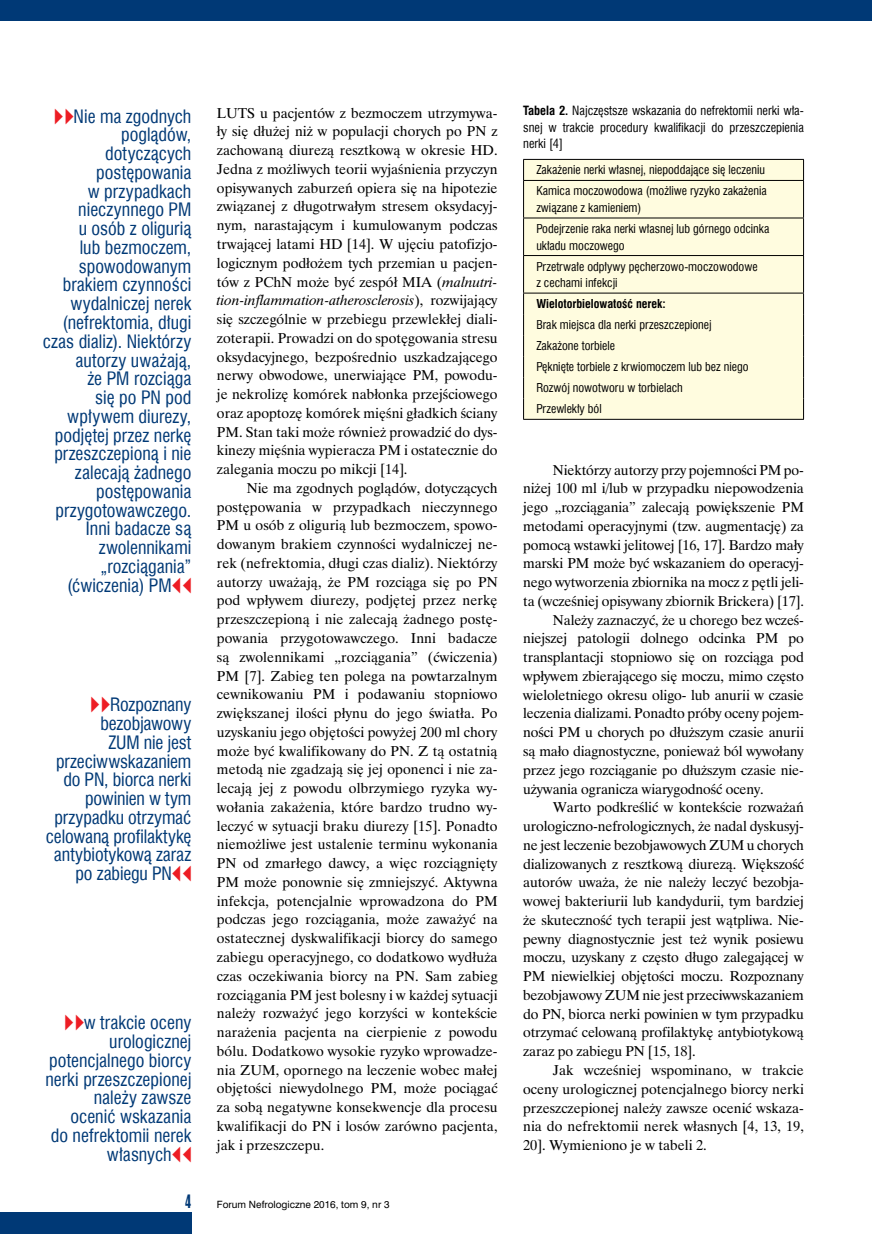
<style>
.page{position:relative;width:872px;height:1234px;background:#fff}
.page>*{position:absolute;margin:0;border:0;box-sizing:border-box;transform-origin:0 0}
.notka_lewa{font:18px/18.8px "Swis 721 Cn EU";color:#003976;text-align:right}
.t1{font:18px "Swis 924 EU";color:#003976}
._30_Tekst{font:14.25px/18.8px "Time Ibis EE";letter-spacing:-.005em;color:#000;text-align:justify}
._40_Tabela_-_tytuł{font:12.45px/16.5px "Swis 721 Cn EU";color:#000;text-align:justify}
._40_Tabela_-_tekst{font:12px/16.5px "Swis 721 Cn EU";color:#000}
._40_Tabela_-_tekst-2{font:700 12px "Swis 721 Cn EU";color:#000}
.t2{font:9.3px "Swis 721 PL";color:#000}
.s1{font-family:"Newspaper Pi";color:#ed1d24}
.s2{font-style:italic}
.s3{font-weight:700}
</style>
<div class="page">
<div style="left:0;top:0;width:872px;height:21px;background:#003976"></div>
<div style="left:0;top:1212px;width:191px;height:21px;background:#003976"></div>
<div style="left:524px;top:160px;width:279px;height:259px;background:#fffcdf"></div>
<hr style="left:523px;top:180px;width:281px;height:1px;background:#000">
<hr style="left:523px;top:217px;width:281px;height:1px;background:#000">
<hr style="left:523px;top:255px;width:281px;height:1px;background:#000">
<hr style="left:523px;top:293px;width:281px;height:1px;background:#000">
<hr style="left:523px;top:159px;width:281px;height:1px;background:#000">
<svg style="left:523px;top:160px;width:1px;height:20px"></svg>
<svg style="left:803px;top:160px;width:1px;height:20px"></svg>
<hr style="left:523px;top:181px;width:1px;height:36px;background:#000">
<hr style="left:803px;top:181px;width:1px;height:36px;background:#000">
<hr style="left:523px;top:218px;width:1px;height:37px;background:#000">
<hr style="left:803px;top:218px;width:1px;height:37px;background:#000">
<hr style="left:523px;top:256px;width:1px;height:37px;background:#000">
<hr style="left:803px;top:256px;width:1px;height:37px;background:#000">
<svg style="left:523px;top:293px;width:1px;height:126px"></svg>
<svg style="left:803px;top:293px;width:1px;height:126px"></svg>
<hr style="left:523px;top:419px;width:281px;height:1px;background:#000">
<p class="notka_lewa" style="left:43px;top:107px;width:150px"><span class="s1">VV</span>Nie ma zgodnych poglądów, dotyczących postępowania<br>w przypadkach nieczynnego PM<br>u osób z oligurią<br>lub bezmoczem, spowodowanym brakiem czynności wydalniczej nerek (nefrektomia, długi czas dializ). Niektórzy autorzy uważają,<br>że PM rozciąga<br>się po PN pod wpływem diurezy, podjętej przez nerkę przeszczepioną i nie zalecają żadnego postępowania przygotowawczego.<br>Inni badacze są zwolennikami „rozciągania” (ćwiczenia) PM<span class="s1">CC</span></p>
<p class="notka_lewa" style="left:46px;top:695px;width:147px"><span class="s1">VV</span>Rozpoznany bezobjawowy<br>ZUM nie jest przeciwwskazaniem do PN, biorca nerki powinien w tym przypadku otrzymać celowaną profilaktykę antybiotykową zaraz po zabiegu PN<span class="s1">CC</span></p>
<p class="notka_lewa" style="left:45px;top:1013px;width:147px"><span class="s1">VV</span>w trakcie oceny urologicznej potencjalnego biorcy nerki przeszczepionej należy zawsze ocenić wskazania<br>do nefrektomii nerek własnych<span class="s1">CC</span></p>
<p class="_30_Tekst" style="left:217px;top:103px;width:282px">LUTS u pacjentów z bezmoczem utrzymywa&shy;ły się dłużej niż w populacji chorych po PN z zachowaną diurezą resztkową w okresie HD.<br>Jedna z możliwych teorii wyjaśnienia przyczyn opisywanych zaburzeń opiera się na hipotezie związanej z długotrwałym stresem oksydacyj&shy;nym, narastającym i kumulowanym podczas trwającej latami HD [14]. W ujęciu patofizjo&shy;logicznym podłożem tych przemian u pacjen&shy;tów z PChN może być zespół MIA (<span class="s2">malnutri&shy;tion-inflammation-atherosclerosis</span>), rozwijający się szczególnie w przebiegu przewlekłej diali&shy;zoterapii. Prowadzi on do spotęgowania stresu oksydacyjnego, bezpośrednio uszkadzającego nerwy obwodowe, unerwiające PM, powodu&shy;je nekrolizę komórek nabłonka przejściowego oraz apoptozę komórek mięśni gładkich ściany PM. Stan taki może również prowadzić do dys&shy;kinezy mięśnia wypieracza PM i ostatecznie do zalegania moczu po mikcji [14].</p>
<p class="_30_Tekst" style="left:217px;top:478px;width:282px;text-indent:30px">Nie ma zgodnych poglądów, dotyczących postępowania w przypadkach nieczynnego PM u osób z oligurią lub bezmoczem, spowo&shy;dowanym brakiem czynności wydalniczej ne&shy;rek (nefrektomia, długi czas dializ). Niektórzy autorzy uważają, że PM rozciąga się po PN pod wpływem diurezy, podjętej przez nerkę przeszczepioną i nie zalecają żadnego postę&shy;powania przygotowawczego. Inni badacze są zwolennikami „rozciągania” (ćwiczenia)<br>PM [7]. Zabieg ten polega na powtarzalnym cewnikowaniu PM i podawaniu stopniowo zwiększanej ilości płynu do jego światła. Po uzyskaniu jego objętości powyżej 200 ml chory może być kwalifikowany do PN. Z tą ostatnią metodą nie zgadzają się jej oponenci i nie za&shy;lecają jej z powodu olbrzymiego ryzyka wy&shy;wołania zakażenia, które bardzo trudno wy&shy;leczyć w sytuacji braku diurezy [15]. Ponadto niemożliwe jest ustalenie terminu wykonania PN od zmarłego dawcy, a więc rozciągnięty PM może ponownie się zmniejszyć. Aktywna infekcja, potencjalnie wprowadzona do PM podczas jego rozciągania, może zaważyć na ostatecznej dyskwalifikacji biorcy do samego zabiegu operacyjnego, co dodatkowo wydłuża czas oczekiwania biorcy na PN. Sam zabieg rozciągania PM jest bolesny i w każdej sytuacji należy rozważyć jego korzyści w kontekście narażenia pacjenta na cierpienie z powodu bólu. Dodatkowo wysokie ryzyko wprowadze&shy;nia ZUM, opornego na leczenie wobec małej objętości niewydolnego PM, może pociągać za sobą negatywne konsekwencje dla procesu kwalifikacji do PN i losów zarówno pacjenta, jak i przeszczepu.</p>
<p class="t1" style="left:185px;top:1189px;width:8px">4</p>
<p class="t2" style="left:217px;top:1198px;width:174px">Forum Nefrologiczne 2016, tom 9, nr 3</p>
<p class="_40_Tabela_-_tytuł" style="left:523px;top:102px;width:282px"><span class="s3">Tabela 2.</span> Najczęstsze wskazania do nefrektomii nerki wła&shy;snej w trakcie procedury kwalifikacji do przeszczepienia nerki [4]</p>
<p class="_40_Tabela_-_tekst" style="left:536px;top:162px;width:230px">Zakażenie nerki własnej, niepoddające się leczeniu</p>
<p class="_40_Tabela_-_tekst" style="left:536px;top:183px;width:232px">Kamica moczowodowa (możliwe ryzyko zakażenia związane z kamieniem)</p>
<p class="_40_Tabela_-_tekst" style="left:536px;top:220px;width:234px">Podejrzenie raka nerki własnej lub górnego odcinka układu moczowego</p>
<p class="_40_Tabela_-_tekst" style="left:536px;top:258px;width:223px">Przetrwałe odpływy pęcherzowo-moczowodowe z cechami infekcji</p>
<p class="_40_Tabela_-_tekst-2" style="left:536px;top:296px;width:131px">Wielotorbielowatość nerek:</p>
<p class="_40_Tabela_-_tekst" style="left:536px;top:316px;width:177px">Brak miejsca dla nerki przeszczepionej</p>
<p class="_40_Tabela_-_tekst" style="left:536px;top:337px;width:80px">Zakażone torbiele</p>
<p class="_40_Tabela_-_tekst" style="left:536px;top:358px;width:214px">Pęknięte torbiele z krwiomoczem lub bez niego</p>
<p class="_40_Tabela_-_tekst" style="left:536px;top:379px;width:148px">Rozwój nowotworu w torbielach</p>
<p class="_40_Tabela_-_tekst" style="left:536px;top:400px;width:67px">Przewlekły ból</p>
<p class="_30_Tekst" style="left:523px;top:460px;width:282px;text-indent:30px">Niektórzy autorzy przy pojemności PM po&shy;niżej 100 ml i/lub w przypadku niepowodzenia jego „rozciągania” zalecają powiększenie PM metodami operacyjnymi (tzw. augmentację) za pomocą wstawki jelitowej [16, 17]. Bardzo mały marski PM może być wskazaniem do operacyj&shy;nego wytworzenia zbiornika na mocz z pętli jeli&shy;ta (wcześniej opisywany zbiornik Brickera) [17].</p>
<p class="_30_Tekst" style="left:523px;top:610px;width:282px;text-indent:30px">Należy zaznaczyć, że u chorego bez wcześ&shy;niejszej patologii dolnego odcinka PM po transplantacji stopniowo się on rozciąga pod wpływem zbierającego się moczu, mimo często wieloletniego okresu oligo- lub anurii w czasie leczenia dializami. Ponadto próby oceny pojem&shy;ności PM u chorych po dłuższym czasie anurii są mało diagnostyczne, ponieważ ból wywołany przez jego rozciąganie po dłuższym czasie nie&shy;używania ogranicza wiarygodność oceny.</p>
<p class="_30_Tekst" style="left:523px;top:797px;width:282px;text-indent:30px">Warto podkreślić w kontekście rozważań urologiczno-nefrologicznych, że nadal dyskusyj&shy;ne jest leczenie bezobjawowych ZUM u chorych dializowanych z resztkową diurezą. Większość autorów uważa, że nie należy leczyć bezobja&shy;wowej bakteriurii lub kandydurii, tym bardziej że skuteczność tych terapii jest wątpliwa. Nie&shy;pewny diagnostycznie jest też wynik posiewu moczu, uzyskany z często długo zalegającej w PM niewielkiej objętości moczu. Rozpoznany bezobjawowy ZUM nie jest przeciwwskazaniem do PN, biorca nerki powinien w tym przypadku otrzymać celowaną profilaktykę antybiotykową zaraz po zabiegu PN [15, 18].</p>
<p class="_30_Tekst" style="left:523px;top:1060px;width:282px;text-indent:30px">Jak wcześniej wspominano, w trakcie oceny urologicznej potencjalnego biorcy nerki przeszczepionej należy zawsze ocenić wskaza&shy;nia do nefrektomii nerek własnych [4, 13, 19, 20]. Wymieniono je w tabeli 2.</p>
</div>
